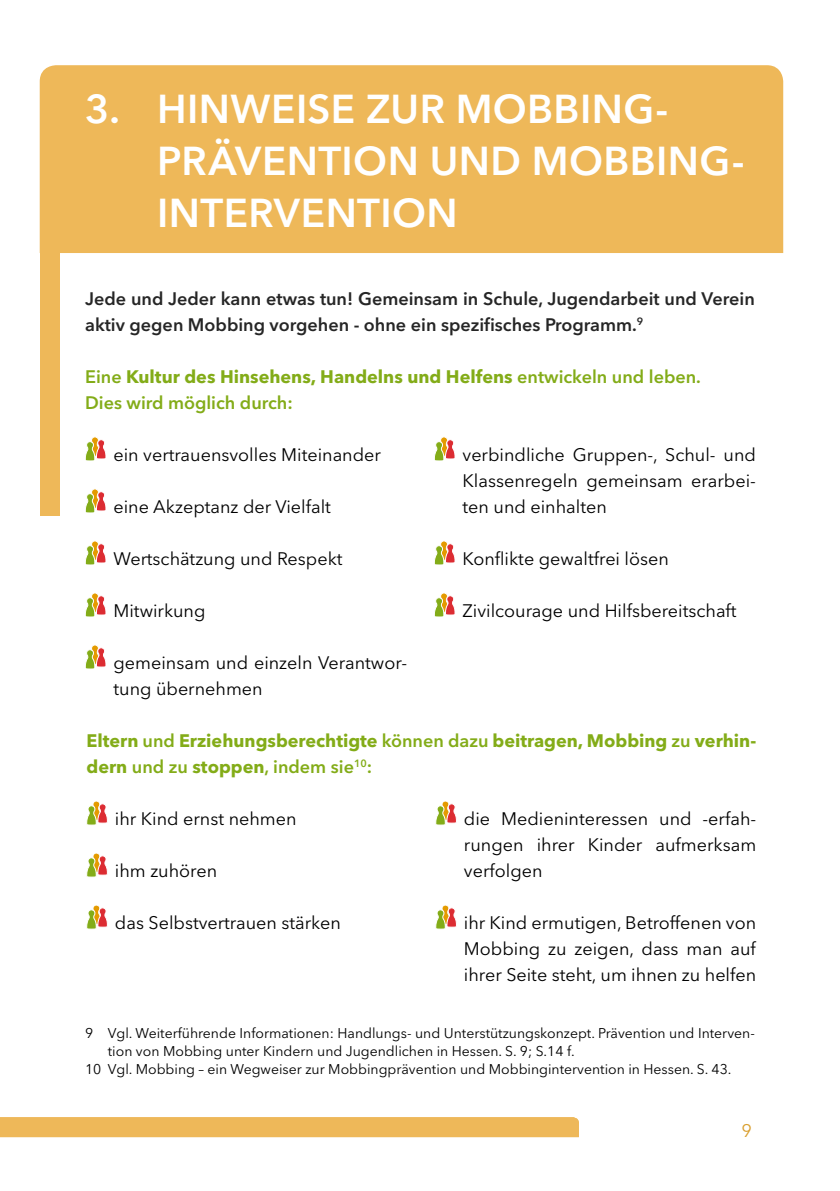
<style>
.page{position:relative;width:840px;height:1191px;background:#fff}
.page>*{position:absolute;margin:0;border:0;box-sizing:border-box;transform-origin:0 0}
.t1{font:600 40px "Avenir Next LT Pro";letter-spacing:.01em;color:#fff}
.t2{font:18px/26px "Avenir Next LT Pro";color:#000;text-align:justify}
.t3{font:600 18px/26px "Avenir Next LT Pro";color:#262626}
.t4{font:700 18px/26px "Avenir Next LT Pro";color:#83ac18}
.t5{font:600 18px/26px "Avenir Next LT Pro";color:#83ac18}
.t6{font:18px "Avenir Next LT Pro";color:#d99e2c}
.t7{font:14px "Avenir Next LT Pro";color:#000}
.s1{font-weight:700}
.s2{font-weight:600}
</style>
<div class="page">
<div style="left:0;top:1117px;width:578px;height:20px;background:#eeb859"></div>
<div style="left:40px;top:79px;width:20px;height:437px;background:#eeb859"></div>
<div style="left:40px;top:65px;width:742px;height:188px;background:#eeb859"></div>
<svg style="left:85px;top:437px;width:21px;height:24px"></svg>
<svg style="left:85px;top:489px;width:21px;height:24px"></svg>
<svg style="left:85px;top:541px;width:21px;height:24px"></svg>
<svg style="left:85px;top:593px;width:21px;height:24px"></svg>
<svg style="left:85px;top:645px;width:21px;height:24px"></svg>
<svg style="left:434px;top:437px;width:21px;height:24px"></svg>
<svg style="left:434px;top:541px;width:21px;height:24px"></svg>
<svg style="left:434px;top:593px;width:21px;height:24px"></svg>
<svg style="left:86px;top:801px;width:22px;height:24px"></svg>
<svg style="left:86px;top:853px;width:22px;height:24px"></svg>
<svg style="left:86px;top:905px;width:22px;height:24px"></svg>
<svg style="left:435px;top:801px;width:21px;height:24px"></svg>
<svg style="left:435px;top:905px;width:21px;height:24px"></svg>
<h1 class="t1" style="left:85px;top:85px;width:207px">3. HI NWEISE</h1>
<h1 class="t1" style="left:366px;top:85px;width:27px">ZUR</h1>
<h1 class="t1" style="left:455px;top:85px;width:214px">Mobbing-</h1>
<h1 class="t1" style="left:85px;top:137px;width:660px">prävention un d MobbinG-</h1>
<h1 class="t1" style="left:157px;top:189px;width:294px">intervention</h1>
<p class="t3" style="left:85px;top:285px;width:670px">Jede und Jeder kann etwas tun! Gemeinsam in Schule, Jugendarbeit und Verein aktiv gegen Mobbing vorgehen - ohne ein spezifisches Programm.<sup>9</sup></p>
<p class="t5" style="left:85px;top:363px;width:617px">Eine <span class="s1">Kultur des Hinsehens, Handelns und Helfens</span> entwickeln und leben.<br>Dies wird möglich durch:</p>
<p class="t2" style="left:113px;top:442px;width:269px">ein vertrauensvolles Miteinander</p>
<p class="t2" style="left:113px;top:494px;width:219px">eine Akzeptanz der Vielfalt</p>
<p class="t2" style="left:113px;top:546px;width:230px">Wertschätzung und Respekt</p>
<p class="t2" style="left:113px;top:598px;width:93px">Mitwirkung</p>
<p class="t2" style="left:113px;top:650px;width:295px">gemeinsam und einzeln Verantwor&shy;tung übernehmen</p>
<p class="t2" style="left:462px;top:442px;width:295px">verbindliche Gruppen-, Schul- und Klassenregeln gemeinsam erarbei&shy;ten und einhalten</p>
<p class="t2" style="left:462px;top:546px;width:208px">Konflikte gewaltfrei lösen</p>
<p class="t2" style="left:462px;top:598px;width:275px">Zivilcourage und Hilfsbereitschaft</p>
<p class="t4" style="left:86px;top:727px;width:670px">Eltern <span class="s2">und</span> Erziehungsberechtigte <span class="s2">können dazu</span> beitragen, Mobbing <span class="s2">zu</span> verhin&shy;dern <span class="s2">und zu</span> stoppen<span class="s2">, indem sie</span><sup>10</sup><span class="s2">:</span></p>
<p class="t2" style="left:115px;top:806px;width:183px">ihr Kind ernst nehmen</p>
<p class="t2" style="left:115px;top:858px;width:104px">ihm zuhören</p>
<p class="t2" style="left:115px;top:910px;width:227px">das Selbstvertrauen stärken</p>
<p class="t2" style="left:463px;top:806px;width:293px">die Medieninteressen und -erfah&shy;rungen ihrer Kinder aufmerksam verfolgen</p>
<p class="t2" style="left:463px;top:910px;width:293px">ihr Kind ermutigen, Betroffenen von Mobbing zu zeigen, dass man auf ihrer Seite steht, um ihnen zu helfen</p>
<p class="t7" style="left:85px;top:1025px;width:670px">9 Vgl. Weiterführende Informationen: Handlungs- und Unterstützungskonzept. Prävention und Interven-</p>
<p class="t7" style="left:108px;top:1043px;width:468px">tion von Mobbing unter Kindern und Jugendlichen in Hessen. S. 9; S.14 f.</p>
<p class="t7" style="left:85px;top:1061px;width:647px">10 Vgl. Mobbing – ein Wegweiser zur Mobbingprävention und Mobbingintervention in Hessen. S. 43.</p>
<p class="t6" style="left:741px;top:1120px;width:12px">9</p>
</div>
